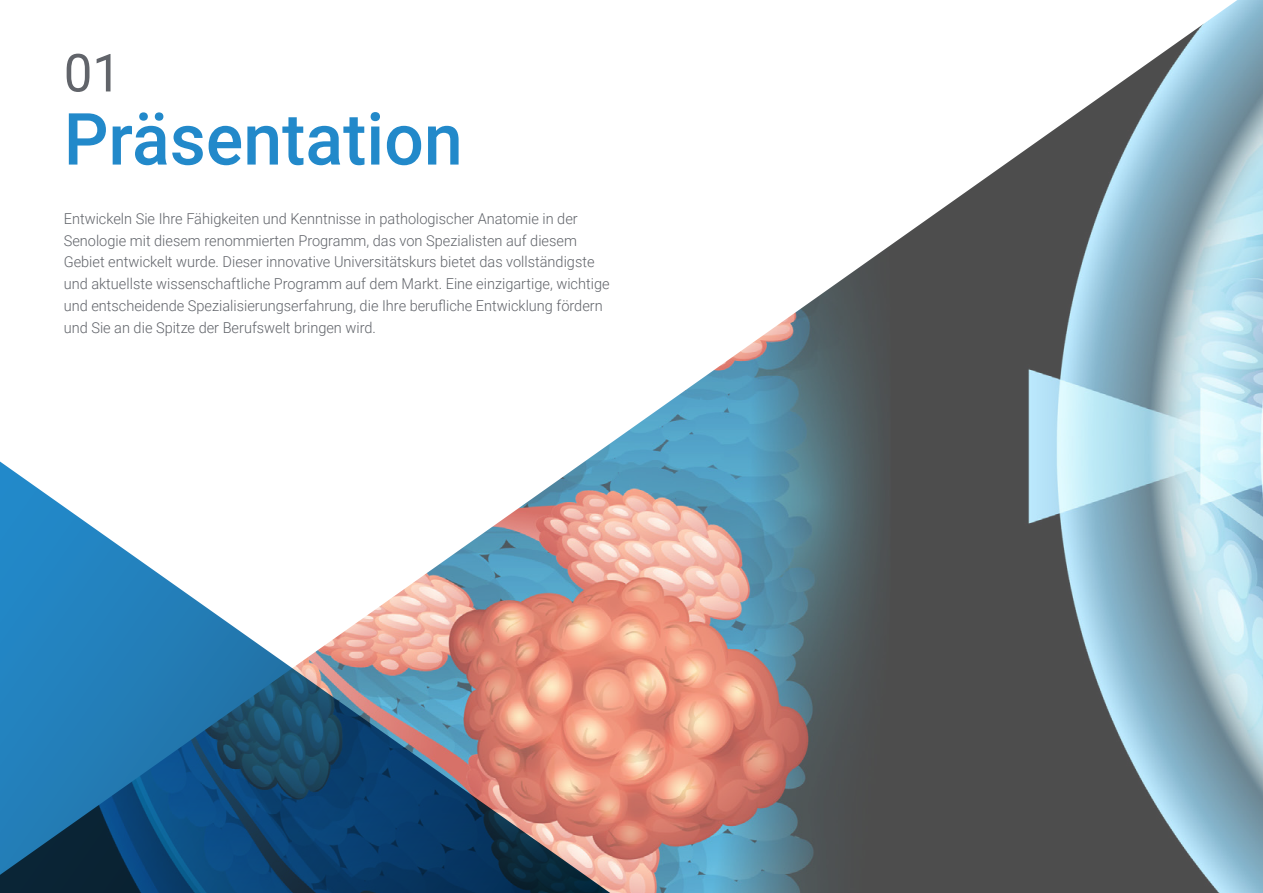
<style>
.page{position:relative;width:1263px;height:893px;background:#fff}
.page>*{position:absolute;margin:0;border:0;box-sizing:border-box;transform-origin:0 0}
.t1{font:500 72px "Roboto";color:#2289ca}
.t2{font:52.5px "Roboto";color:#61646a}
.t3{font:300 15px/21.8px "Roboto";color:#61646a}
</style>
<div class="page">
<img style="left:606px;top:0;width:657px;height:893px">
<svg style="left:0;top:446px;width:640px;height:447px"></svg>
<h2 class="t2" style="left:64px;top:36px;width:59px">01</h2>
<h1 class="t1" style="left:64px;top:89px;width:400px">Präsentation</h1>
<p class="t3" style="left:64px;top:207px;width:547px">Entwickeln Sie Ihre Fähigkeiten und Kenntnisse in pathologischer Anatomie in der Senologie mit diesem renommierten Programm, das von Spezialisten auf diesem Gebiet entwickelt wurde. Dieser innovative Universitätskurs bietet das vollständigste und aktuellste wissenschaftliche Programm auf dem Markt. Eine einzigartige, wichtige und entscheidende Spezialisierungserfahrung, die Ihre berufliche Entwicklung fördern und Sie an die Spitze der Berufswelt bringen wird.</p>
</div>
